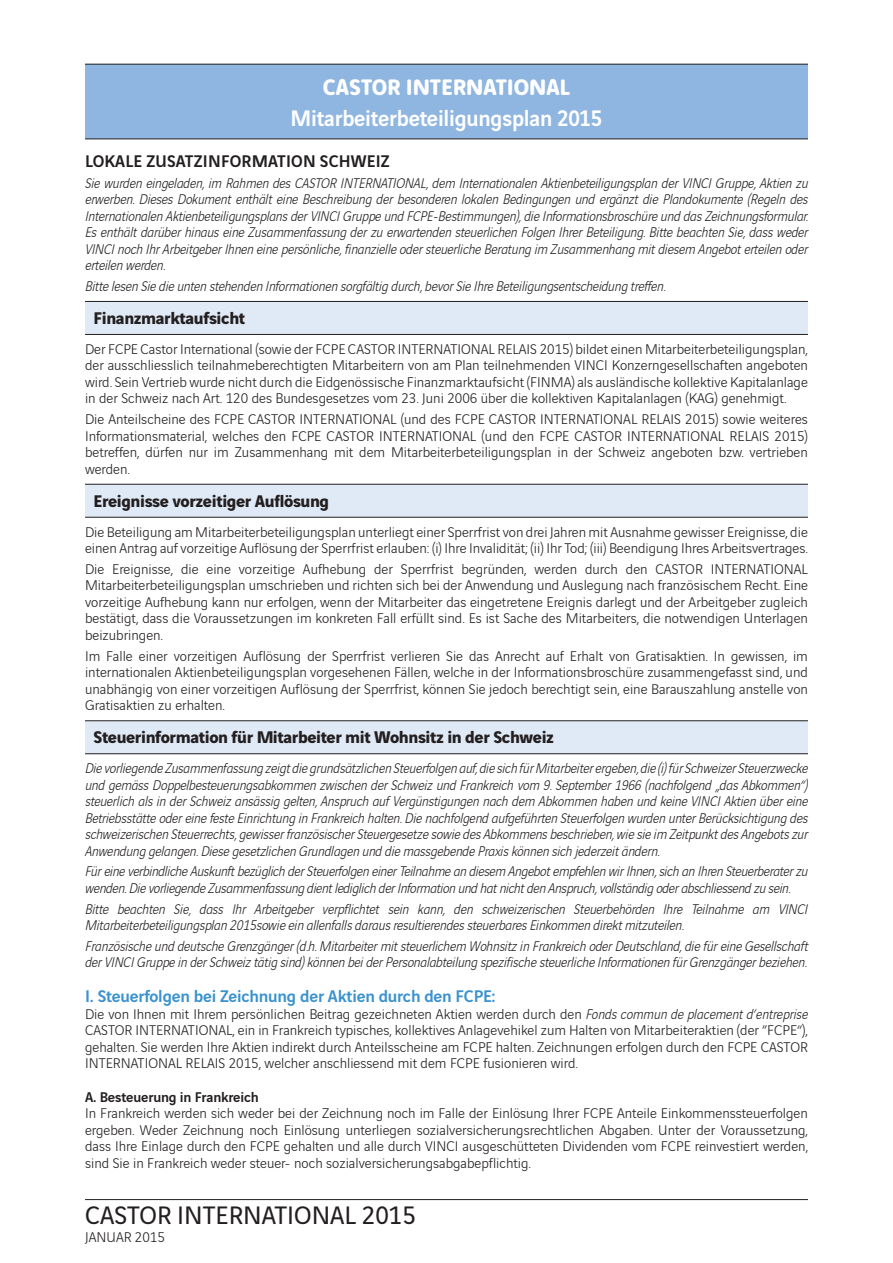
<style>
.page{position:relative;width:893px;height:1263px;background:#fff}
.page>*{position:absolute;margin:0;border:0;box-sizing:border-box;transform-origin:0 0}
.t1{font:27px "Vinci Sans";color:#231f20}
.t2{font:500 24px "Vinci Sans";letter-spacing:-.01em;color:#fff;scale:.96 1}
.t3{font:700 24px "Vinci Rounded";letter-spacing:-.01em;color:#fff}
.t4{font:700 18px "Vinci Sans";letter-spacing:-.02em;color:#231f20}
.t5{font:500 18px "Vinci Sans";letter-spacing:-.01em;color:#3a92cf}
.t6{font:500 18px "Vinci Sans";letter-spacing:.01em;color:#231f20}
.t7{font:300 15px/16.5px "Vinci Sans";color:#231f20;text-align:justify}
.t8{font:italic 300 15px/16.5px "Vinci Sans";letter-spacing:-.01em;color:#231f20}
.t9{font:500 15px "Vinci Sans";letter-spacing:-.01em;color:#231f20}
.s1{font-style:italic}
</style>
<div class="page">
<hr style="left:85px;top:1199px;width:723px;height:1px;background:#231f20">
<div style="left:85px;top:64px;width:723px;height:75px;background:#8fb6e0"></div>
<hr style="left:85px;top:64px;width:723px;height:1px;background:#231f20">
<hr style="left:85px;top:139px;width:723px;height:1px;background:#231f20">
<div style="left:85px;top:301px;width:723px;height:33px;background:#e0eaf6"></div>
<hr style="left:85px;top:301px;width:723px;height:1px;background:#231f20">
<hr style="left:85px;top:334px;width:723px;height:1px;background:#231f20">
<div style="left:85px;top:484px;width:723px;height:33px;background:#e0eaf6"></div>
<hr style="left:85px;top:484px;width:723px;height:1px;background:#231f20">
<hr style="left:85px;top:517px;width:723px;height:1px;background:#231f20">
<div style="left:85px;top:721px;width:723px;height:33px;background:#e0eaf6"></div>
<hr style="left:85px;top:720px;width:723px;height:1px;background:#231f20">
<hr style="left:85px;top:753px;width:723px;height:1px;background:#231f20">
<h2 class="t3" style="left:323px;top:70px;width:249px">CASTOR INTERNATIONAL</h2>
<h2 class="t2" style="left:291px;top:100px;width:326px">Mitarbeiterbeteiligungsplan 2015</h2>
<p class="t6" style="left:85px;top:147px;width:306px">LOKALE ZUSATZINFORMATION SCHWEIZ</p>
<p class="t8" style="left:85px;top:173px;width:724px;text-align:justify">Sie wurden eingeladen, im Rahmen des CASTOR INTERNATIONAL, dem Internationalen Aktienbeteiligungsplan der VINCI Gruppe, Aktien zu erwerben. Dieses Dokument enthält eine Beschreibung der besonderen lokalen Bedingungen und ergänzt die Plandokumente (Regeln des Internationalen Aktienbeteiligungsplans der VINCI Gruppe und FCPE-Bestimmungen), die Informationsbroschüre und das Zeichnungsformular.<br>Es enthält darüber hinaus eine Zusammenfassung der zu erwartenden steuerlichen Folgen Ihrer Beteiligung. Bitte beachten Sie, dass weder VINCI noch Ihr Arbeitgeber Ihnen eine persönliche, finanzielle oder steuerliche Beratung im Zusammenhang mit diesem Angebot erteilen oder erteilen werden.</p>
<p class="t8" style="left:85px;top:276px;width:582px">Bitte lesen Sie die unten stehenden Informationen sorgfältig durch, bevor Sie Ihre Beteiligungsentscheidung treffen.</p>
<p class="t4" style="left:94px;top:304px;width:153px">Finanzmarktaufsicht</p>
<p class="t7" style="left:85px;top:339px;width:724px">Der FCPE Castor International (sowie der FCPE CASTOR INTERNATIONAL RELAIS 2015) bildet einen Mitarbeiterbeteiligungsplan, der ausschliesslich teilnahmeberechtigten Mitarbeitern von am Plan teilnehmenden VINCI Konzerngesellschaften angeboten wird. Sein Vertrieb wurde nicht durch die Eidgenössische Finanzmarktaufsicht (FINMA) als ausländische kollektive Kapitalanlage in der Schweiz nach Art. 120 des Bundesgesetzes vom 23. Juni 2006 über die kollektiven Kapitalanlagen (KAG) genehmigt.</p>
<p class="t7" style="left:85px;top:410px;width:724px">Die Anteilscheine des FCPE CASTOR INTERNATIONAL (und des FCPE CASTOR INTERNATIONAL RELAIS 2015) sowie weiteres Informationsmaterial, welches den FCPE CASTOR INTERNATIONAL (und den FCPE CASTOR INTERNATIONAL RELAIS 2015) betreffen, dürfen nur im Zusammenhang mit dem Mitarbeiterbeteiligungsplan in der Schweiz angeboten bzw. vertrieben werden.</p>
<p class="t4" style="left:94px;top:486px;width:237px">Ereignisse vorzeitiger Auflösung</p>
<p class="t7" style="left:85px;top:522px;width:724px">Die Beteiligung am Mitarbeiterbeteiligungsplan unterliegt einer Sperrfrist von drei Jahren mit Ausnahme gewisser Ereignisse, die einen Antrag auf vorzeitige Auflösung der Sperrfrist erlauben: (i) Ihre Invalidität; (ii) Ihr Tod; (iii) Beendigung Ihres Arbeitsvertrages.</p>
<p class="t7" style="left:85px;top:559px;width:724px">Die Ereignisse, die eine vorzeitige Aufhebung der Sperrfrist begründen, werden durch den CASTOR INTERNATIONAL Mitarbeiterbeteiligungsplan umschrieben und richten sich bei der Anwendung und Auslegung nach französischem Recht. Eine vorzeitige Aufhebung kann nur erfolgen, wenn der Mitarbeiter das eingetretene Ereignis darlegt und der Arbeitgeber zugleich bestätigt, dass die Voraussetzungen im konkreten Fall erfüllt sind. Es ist Sache des Mitarbeiters, die notwendigen Unterlagen beizubringen.</p>
<p class="t7" style="left:85px;top:646px;width:724px">Im Falle einer vorzeitigen Auflösung der Sperrfrist verlieren Sie das Anrecht auf Erhalt von Gratisaktien. In gewissen, im internationalen Aktienbeteiligungsplan vorgesehenen Fällen, welche in der Informationsbroschüre zusammengefasst sind, und unabhängig von einer vorzeitigen Auflösung der Sperrfrist, können Sie jedoch berechtigt sein, eine Barauszahlung anstelle von Gratisaktien zu erhalten.</p>
<p class="t4" style="left:94px;top:723px;width:462px">Steuerinformation für Mitarbeiter mit Wohnsitz in der Schweiz</p>
<p class="t8" style="left:85px;top:759px;width:724px;text-align:justify">Die vorliegende Zusammenfassung zeigt die grundsätzlichen Steuerfolgen auf, die sich für Mitarbeiter ergeben, die (i) für Schweizer Steuerzwecke und gemäss Doppelbesteuerungsabkommen zwischen der Schweiz und Frankreich vom 9. September 1966 (nachfolgend „das Abkommen“) steuerlich als in der Schweiz ansässig gelten, Anspruch auf Vergünstigungen nach dem Abkommen haben und keine VINCI Aktien über eine Betriebsstätte oder eine feste Einrichtung in Frankreich halten. Die nachfolgend aufgeführten Steuerfolgen wurden unter Berücksichtigung des schweizerischen Steuerrechts, gewisser französischer Steuergesetze sowie des Abkommens beschrieben, wie sie im Zeitpunkt des Angebots zur Anwendung gelangen. Diese gesetzlichen Grundlagen und die massgebende Praxis können sich jederzeit ändern.</p>
<p class="t8" style="left:85px;top:862px;width:724px">Für eine verbindliche Auskunft bezüglich der Steuerfolgen einer Teilnahme an diesem Angebot empfehlen wir Ihnen, sich an Ihren Steuerberater zu wenden. Die vorliegende Zusammenfassung dient lediglich der Information und hat nicht den Anspruch, vollständig oder abschliessend zu sein.</p>
<p class="t8" style="left:85px;top:899px;width:724px">Bitte beachten Sie, dass Ihr Arbeitgeber verpflichtet sein kann, den schweizerischen Steuerbehörden Ihre Teilnahme am VINCI<br>Mitarbeiterbeteiligungsplan 2015sowie ein allenfalls daraus resultierendes steuerbares Einkommen direkt mitzuteilen.</p>
<p class="t8" style="left:85px;top:936px;width:724px">Französische und deutsche Grenzgänger (d.h. Mitarbeiter mit steuerlichem Wohnsitz in Frankreich oder Deutschland, die für eine Gesellschaft der VINCI Gruppe in der Schweiz tätig sind) können bei der Personalabteilung spezifische steuerliche Informationen für Grenzgänger beziehen.</p>
<p class="t5" style="left:85px;top:982px;width:412px">I. Steuerfolgen bei Zeichnung der Aktien durch den FCPE:</p>
<p class="t7" style="left:85px;top:1004px;width:724px">Die von Ihnen mit Ihrem persönlichen Beitrag gezeichneten Aktien werden durch den <span class="s1">Fonds commun de placement d’entreprise </span>CASTOR INTERNATIONAL, ein in Frankreich typisches, kollektives Anlagevehikel zum Halten von Mitarbeiteraktien (der ”FCPE“), gehalten. Sie werden Ihre Aktien indirekt durch Anteilsscheine am FCPE halten. Zeichnungen erfolgen durch den FCPE CASTOR INTERNATIONAL RELAIS 2015, welcher anschliessend mit dem FCPE fusionieren wird.</p>
<p class="t9" style="left:85px;top:1085px;width:175px">A. Besteuerung in Frankreich</p>
<p class="t7" style="left:85px;top:1104px;width:724px">In Frankreich werden sich weder bei der Zeichnung noch im Falle der Einlösung Ihrer FCPE Anteile Einkommenssteuerfolgen ergeben. Weder Zeichnung noch Einlösung unterliegen sozialversicherungsrechtlichen Abgaben. Unter der Voraussetzung, dass Ihre Einlage durch den FCPE gehalten und alle durch VINCI ausgeschütteten Dividenden vom FCPE reinvestiert werden, sind Sie in Frankreich weder steuer- noch sozialversicherungsabgabepflichtig.</p>
<h1 class="t1" style="left:85px;top:1195px;width:332px">CASTOR INTERNATIONAL 2015</h1>
<p class="t7" style="left:85px;top:1228px;width:81px">JANUAR 2015</p>
</div>
